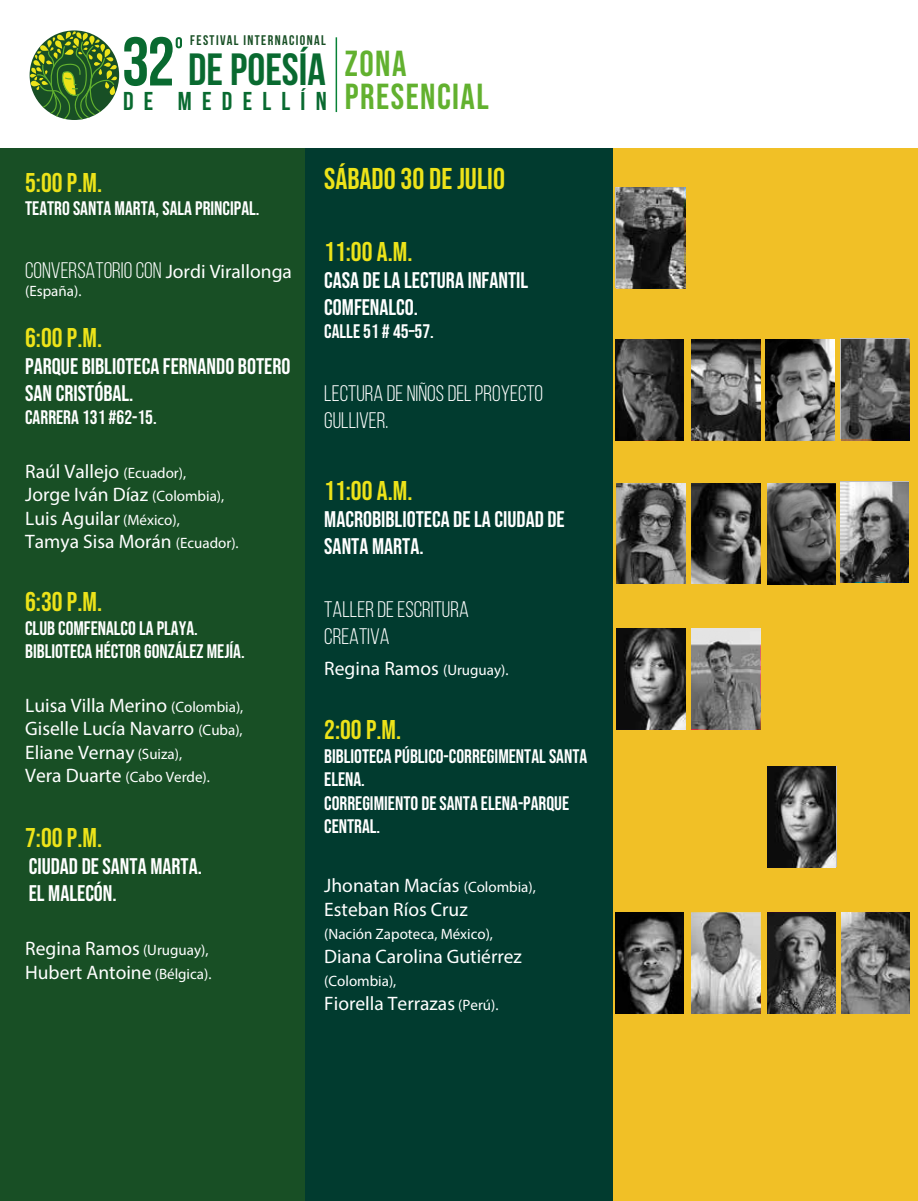
<style>
.page{position:relative;width:918px;height:1201px;background:#fff}
.page>*{position:absolute;margin:0;border:0;box-sizing:border-box;transform-origin:0 0}
.t1{font:700 45.15px "Bebas Neue";color:#096a30}
.t2{font:36px/33px "Bebas Neue";letter-spacing:.04em;color:#62b12f}
.t3{font:30px "Bebas Neue";color:#ede319}
.t4{font:27px "Bebas Neue";color:#ede319}
.t5{font:700 25.8px "Bebas Neue";letter-spacing:.395em;color:#096a30}
.t6{font:22.5px/27px "Bebas Neue";color:#fff}
.t7{font:22.5px/27px "Bebas Neue";color:#fff}
.t8{font:19.5px/23.4px "Myriad Pro";color:#fff}
.t9{font:19.5px/23.4px "Bebas Neue";color:#fff}
.t10{font:15px "Myriad Pro";color:#fff}
.t11{font:700 13.95px "Bebas Neue";letter-spacing:.1em;color:#184f25}
.s1{font-size:68.85px}
.s2{font-family:"Myriad Pro";font-size:19.5px}
.s3{font-size:15px}
.s4{font-size:19.5px}
</style>
<div class="page">
<div style="left:0;top:148px;width:308px;height:1052px;background:#184f25"></div>
<div style="left:305px;top:148px;width:308px;height:1052px;background:#013b2f"></div>
<div style="left:613px;top:148px;width:305px;height:1052px;background:#f1c026"></div>
<svg style="left:176px;top:37px;width:6px;height:11px"></svg>
<svg style="left:30px;top:31px;width:87px;height:89px"></svg>
<hr style="left:335px;top:37px;width:2px;height:75px;background:#078136">
<img style="left:683px;top:187px;width:2px;height:101px">
<img style="left:841px;top:339px;width:68px;height:101px">
<svg style="left:615px;top:187px;width:68px;height:101px;background:#535353"></svg>
<svg style="left:615px;top:339px;width:68px;height:101px;background:#383838"></svg>
<svg style="left:691px;top:339px;width:69px;height:101px;background:#595959"></svg>
<svg style="left:840px;top:338px;width:68px;height:100px;background:#4f4f4f"></svg>
<svg style="left:617px;top:483px;width:68px;height:101px;background:#585858"></svg>
<svg style="left:691px;top:483px;width:69px;height:101px;background:#484848"></svg>
<svg style="left:617px;top:628px;width:68px;height:101px;background:#474747"></svg>
<svg style="left:691px;top:628px;width:69px;height:101px;background:#888"></svg>
<svg style="left:768px;top:766px;width:68px;height:101px;background:#474747"></svg>
<svg style="left:615px;top:912px;width:68px;height:101px;background:#474747"></svg>
<svg style="left:691px;top:912px;width:69px;height:101px;background:#a7a7a7"></svg>
<svg style="left:767px;top:912px;width:68px;height:101px;background:#525252"></svg>
<svg style="left:841px;top:912px;width:68px;height:101px;background:#707070"></svg>
<img style="left:767px;top:483px;width:68px;height:101px">
<img style="left:765px;top:339px;width:69px;height:101px">
<svg style="left:840px;top:481px;width:68px;height:101px;background:#717171"></svg>
<p class="t11" style="left:190px;top:33px;width:137px">FESTIVAL INTERNACIONAL</p>
<h1 class="t1" style="left:122px;top:45px;width:205px"><span class="s1">32</span> DE POESÍA</h1>
<h3 class="t5" style="left:123px;top:87px;width:205px">DE MEDELLÍN</h3>
<h2 class="t2" style="left:345px;top:47px;width:145px">ZONA<br>PRESENCIAL</h2>
<h3 class="t4" style="left:25px;top:167px;width:78px">5:00 P.M.</h3>
<p class="t9" style="left:25px;top:196px;width:236px">TEATRO SANTA MARTA, SALA PRINCIPAL.</p>
<p class="t7" style="left:25px;top:257px;width:268px">CONVERSATORIO CON <span class="s2">Jordi Virallonga</span></p>
<p class="t10" style="left:25px;top:282px;width:58px">(España).</p>
<h3 class="t4" style="left:25px;top:322px;width:78px">6:00 P.M.</h3>
<p class="t6" style="left:25px;top:352px;width:267px">PARQUE BIBLIOTECA FERNANDO BOTERO<br>SAN CRISTÓBAL.</p>
<p class="t9" style="left:25px;top:405px;width:133px">CARRERA 131 #62-15.</p>
<p class="t8" style="left:25px;top:459px;width:215px">Raúl Vallejo <span class="s3">(Ecuador),<br></span>Jorge Iván Díaz <span class="s3">(Colombia),<br></span>Luis Aguilar <span class="s3">(México),<br></span>Tamya Sisa Morán <span class="s3">(Ecuador).</span></p>
<h3 class="t4" style="left:25px;top:586px;width:78px">6:30 P.M.</h3>
<p class="t9" style="left:25px;top:616px;width:221px">CLUB COMFENALCO LA PLAYA.<br>BIBLIOTECA HÉCTOR GONZÁLEZ MEJÍA.</p>
<p class="t8" style="left:25px;top:693px;width:220px;text-align:justify">Luisa Villa Merino <span class="s3">(Colombia), </span>Giselle Lucía Navarro <span class="s3">(Cuba), </span>Eliane Vernay <span class="s3">(Suiza),</span></p>
<p class="t10" style="left:25px;top:768px;width:186px"><span class="s4">Vera Duarte</span> (Cabo Verde).</p>
<h3 class="t4" style="left:25px;top:822px;width:78px">7:00 P.M.</h3>
<p class="t6" style="left:29px;top:852px;width:175px">CIUDAD DE SANTA MARTA.<br>EL MALECÓN.</p>
<p class="t8" style="left:25px;top:936px;width:188px">Regina Ramos <span class="s3">(Uruguay),<br></span>Hubert Antoine <span class="s3">(Bélgica).</span></p>
<h3 class="t3" style="left:324px;top:161px;width:182px">SÁBAD0 30 DE JULIO</h3>
<h3 class="t4" style="left:324px;top:236px;width:90px">11:00 A.M.</h3>
<p class="t6" style="left:324px;top:266px;width:205px">CASA DE LA LECTURA INFANTIL<br>COMFENALCO.</p>
<p class="t9" style="left:324px;top:319px;width:111px">CALLE 51 # 45–57.</p>
<p class="t7" style="left:324px;top:380px;width:220px">LECTURA DE NIÑOS DEL PROYECTO<br>GULLIVER.</p>
<h3 class="t4" style="left:324px;top:475px;width:90px">11:00 A.M.</h3>
<p class="t6" style="left:324px;top:505px;width:242px">MACROBIBLIOTECA DE LA CIUDAD DE<br>SANTA MARTA.</p>
<p class="t7" style="left:324px;top:595px;width:146px">TALLER DE ESCRITURA<br>CREATIVA</p>
<p class="t8" style="left:324px;top:656px;width:186px">Regina Ramos <span class="s3">(Uruguay).</span></p>
<h3 class="t4" style="left:324px;top:715px;width:78px">2:00 P.M.</h3>
<p class="t9" style="left:324px;top:744px;width:264px">BIBLIOTECA PÚBLICO-CORREGIMENTAL SANTA<br>ELENA.<br>CORREGIMIENTO DE SANTA ELENA-PARQUE<br>CENTRAL.</p>
<p class="t8" style="left:324px;top:874px;width:213px">Jhonatan Macías <span class="s3">(Colombia),<br></span>Esteban Ríos Cruz</p>
<p class="t10" style="left:324px;top:925px;width:170px">(Nación Zapoteca, México),</p>
<p class="t8" style="left:324px;top:944px;width:199px">Diana Carolina Gutiérrez</p>
<p class="t10" style="left:324px;top:971px;width:74px">(Colombia),</p>
<p class="t8" style="left:324px;top:991px;width:176px">Fiorella Terrazas <span class="s3">(Perú).</span></p>
</div>
